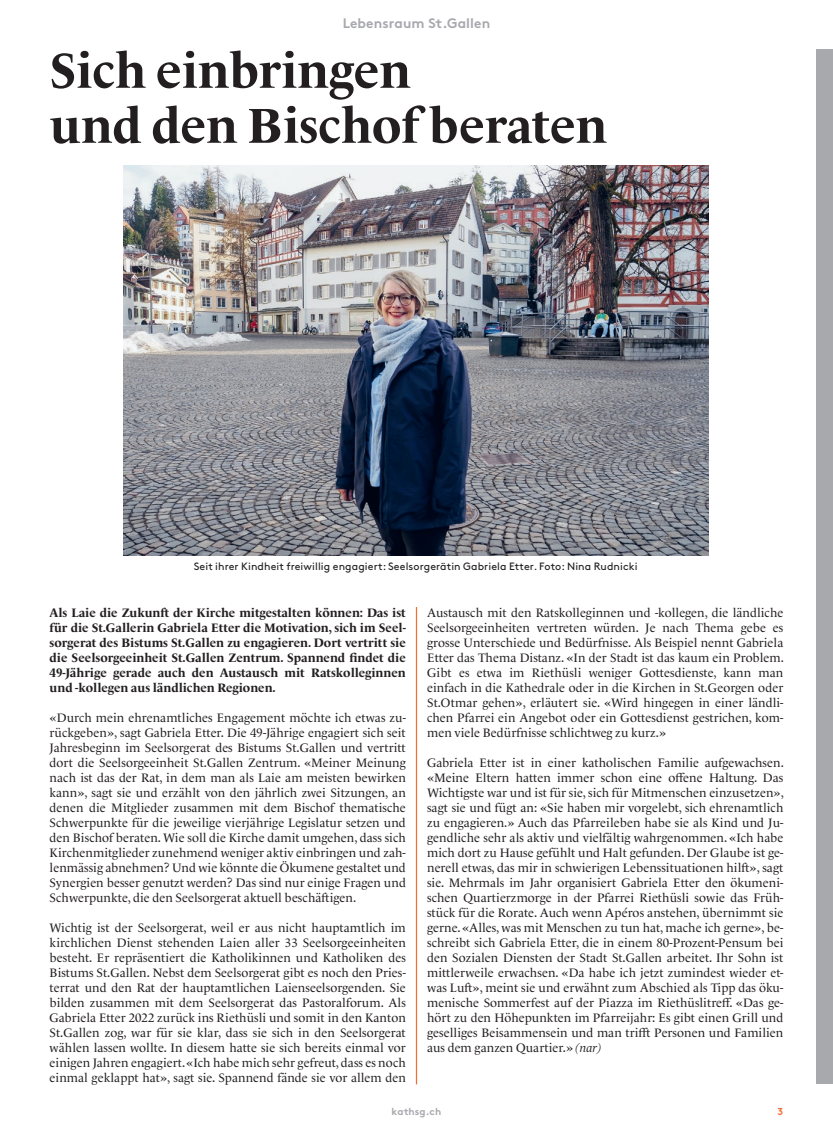
<style>
.page{position:relative;width:833px;height:1134px;background:#fff}
.page>*{position:absolute;margin:0;border:0;box-sizing:border-box;transform-origin:0 0}
.t1{font:700 50px/55px "Le Monde Livre Pro";letter-spacing:-.005em;color:#231f20}
.t2{font:700 13.75px "Brown Pro";letter-spacing:.01em;color:#a8a9ad}
.t3{font:12.5px/15px "Le Monde Livre Pro";letter-spacing:.005em;color:#231f20;text-align:justify}
.t4{font:700 12.5px/15px "Le Monde Livre Pro";color:#231f20;text-align:justify}
.t5{font:10.62px "Brown Pro";letter-spacing:.01em;color:#231f20}
.t6{font:700 10px "Brown Pro";letter-spacing:.01em;color:#a8a9ad}
.t7{font:700 10px "Brown Pro";color:#f36e31}
.s1{font-style:italic}
</style>
<div class="page">
<div style="left:816px;top:50px;width:17px;height:1034px;background:#a8a9ad"></div>
<hr style="left:416px;top:607px;width:1px;height:477px;background:#f36e31">
<img style="left:123px;top:165px;width:585px;height:390px">
<p class="t2" style="left:343px;top:12px;width:149px">Lebensraum St.Gallen</p>
<h1 class="t1" style="left:50px;top:38px;width:559px">Sich einbringen<br>und den Bischof beraten</h1>
<p class="t5" style="left:194px;top:558px;width:445px">Seit ihrer Kindheit freiwillig engagiert: Seelsorgerätin Gabriela Etter. Foto: Nina Rudnicki</p>
<p class="t4" style="left:50px;top:604px;width:358px">Als Laie die Zukunft der Kirche mitgestalten können: Das ist für die St.Gallerin Gabriela Etter die Motivation, sich im Seel&shy;sorgerat des Bistums St.Gallen zu engagieren. Dort vertritt sie die Seelsorgeeinheit St.Gallen Zentrum. Spannend findet die 49-Jährige gerade auch den Austausch mit Ratskolleginnen und -kollegen aus ländlichen Regionen.</p>
<p class="t3" style="left:50px;top:709px;width:358px">«Durch mein ehrenamtliches Engagement möchte ich etwas zu&shy;rückgeben», sagt Gabriela Etter. Die 49-Jährige engagiert sich seit Jahresbeginn im Seelsorgerat des Bistums St.Gallen und vertritt dort die Seelsorgeeinheit St.Gallen Zentrum. «Meiner Meinung nach ist das der Rat, in dem man als Laie am meisten bewirken kann», sagt sie und erzählt von den jährlich zwei Sitzungen, an denen die Mitglieder zusammen mit dem Bischof thematische Schwerpunkte für die jeweilige vierjährige Legislatur setzen und den Bischof beraten. Wie soll die Kirche damit umgehen, dass sich Kirchenmitglieder zunehmend weniger aktiv einbringen und zah&shy;lenmässig abnehmen? Und wie könnte die Ökumene gestaltet und Synergien besser genutzt werden? Das sind nur einige Fragen und Schwerpunkte, die den Seelsorgerat aktuell beschäftigen.</p>
<p class="t3" style="left:50px;top:919px;width:358px">Wichtig ist der Seelsorgerat, weil er aus nicht hauptamtlich im kirchlichen Dienst stehenden Laien aller 33 Seelsorgeeinheiten besteht. Er repräsentiert die Katholikinnen und Katholiken des Bistums St.Gallen. Nebst dem Seelsorgerat gibt es noch den Pries&shy;terrat und den Rat der hauptamtlichen Laienseelsorgenden. Sie bilden zusammen mit dem Seelsorgerat das Pastoralforum. Als Gabriela Etter 2022 zurück ins Riethüsli und somit in den Kanton St.Gallen zog, war für sie klar, dass sie sich in den Seelsorgerat wählen lassen wollte. In diesem hatte sie sich bereits einmal vor einigen Jahren engagiert. «Ich habe mich sehr gefreut, dass es noch einmal geklappt hat», sagt sie. Spannend fände sie vor allem den</p>
<p class="t3" style="left:427px;top:604px;width:358px">Austausch mit den Ratskolleginnen und -kollegen, die ländliche Seelsorgeeinheiten vertreten würden. Je nach Thema gebe es grosse Unterschiede und Bedürfnisse. Als Beispiel nennt Gabriela Etter das Thema Distanz. «In der Stadt ist das kaum ein Problem.<br>Gibt es etwa im Riethüsli weniger Gottesdienste, kann man einfach in die Kathedrale oder in die Kirchen in St.Georgen oder St.Otmar gehen», erläutert sie. «Wird hingegen in einer ländli&shy;chen Pfarrei ein Angebot oder ein Gottesdienst gestrichen, kom&shy;men viele Bedürfnisse schlichtweg zu kurz.»</p>
<p class="t3" style="left:427px;top:754px;width:358px">Gabriela Etter ist in einer katholischen Familie aufgewachsen. «Meine Eltern hatten immer schon eine offene Haltung. Das Wichtigste war und ist für sie, sich für Mitmenschen einzusetzen», sagt sie und fügt an: «Sie haben mir vorgelebt, sich ehrenamtlich zu engagieren.» Auch das Pfarreileben habe sie als Kind und Ju&shy;gendliche sehr als aktiv und vielfältig wahrgenommen. «Ich habe mich dort zu Hause gefühlt und Halt gefunden. Der Glaube ist ge&shy;nerell etwas, das mir in schwierigen Lebenssituationen hilft», sagt sie. Mehrmals im Jahr organisiert Gabriela Etter den ökumeni&shy;schen Quartierzmorge in der Pfarrei Riethüsli sowie das Früh&shy;stück für die Rorate. Auch wenn Apéros anstehen, übernimmt sie gerne. «Alles, was mit Menschen zu tun hat, mache ich gerne», be&shy;schreibt sich Gabriela Etter, die in einem 80-Prozent-Pensum bei den Sozialen Diensten der Stadt St.Gallen arbeitet. Ihr Sohn ist mittlerweile erwachsen. «Da habe ich jetzt zumindest wieder et&shy;was Luft», meint sie und erwähnt zum Abschied als Tipp das öku&shy;menische Sommerfest auf der Piazza im Riethüslitreff. «Das ge&shy;hört zu den Höhepunkten im Pfarreijahr: Es gibt einen Grill und geselliges Beisammensein und man trifft Personen und Familien aus dem ganzen Quartier.» <span class="s1">(nar)</span></p>
<p class="t6" style="left:391px;top:1103px;width:51px">kathsg.ch</p>
<p class="t7" style="left:777px;top:1103px;width:7px">3</p>
</div>
